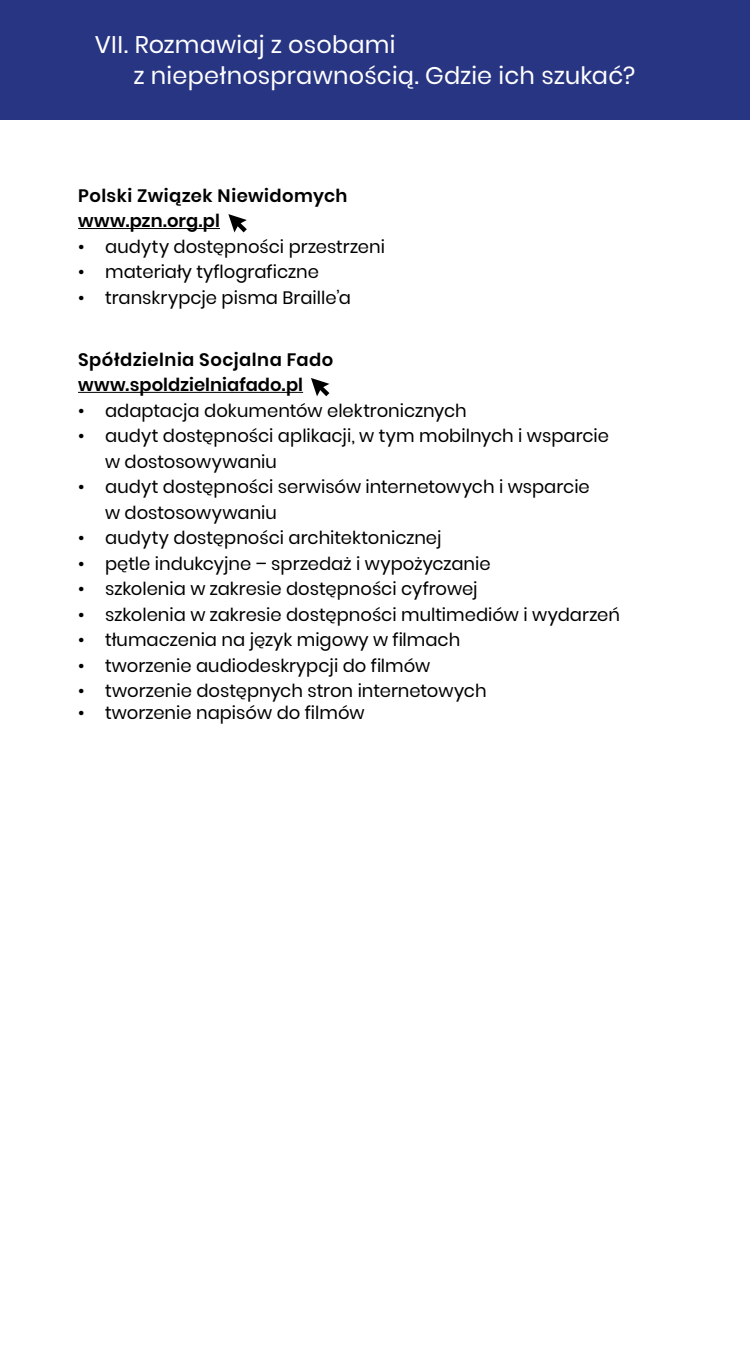
<style>
.page{position:relative;width:750px;height:1350px;background:#fff}
.page>*{position:absolute;margin:0;border:0;box-sizing:border-box;transform-origin:0 0}
.t1{font:24px/31.5px "Poppins";color:#fff}
.t2{font:18px/25.5px "Poppins";color:#000}
.t3{font:600 18px "Poppins";letter-spacing:.345em;color:#000}
.t4{font:18px "Poppins";color:#000}
.s1{font-style:inherit}
</style>
<div class="page">
<div style="left:0;top:1px;width:750px;height:119px;background:#283583"></div>
<hr style="left:78px;top:392px;width:225px;height:1px;background:#000">
<svg style="left:311px;top:378px;width:18px;height:18px"></svg>
<hr style="left:78px;top:228px;width:142px;height:1px;background:#000">
<svg style="left:228px;top:214px;width:19px;height:18px"></svg>
<p class="t1" style="left:134px;top:29px;width:503px;text-indent:-39px">VII. Rozmawiaj z osobami<br>z niepełnosprawnością. Gdzie ich szukać?</p>
<p class="t3" style="left:78px;top:185px;width:271px">Polski Związek Niewidomych</p>
<p class="t3" style="left:78px;top:210px;width:143px">www.pzn.org.pl</p>
<p class="t2" style="left:78px;top:234px;width:308px">• audyty dostępności przestrzeni</p>
<p class="t4" style="left:78px;top:261px;width:242px"><span class="s1">•</span> materiały tyflograficzne</p>
<p class="t2" style="left:78px;top:285px;width:274px">• transkrypcje pisma Braille’a</p>
<p class="t3" style="left:78px;top:349px;width:257px">Spółdzielnia Socjalna Fado</p>
<p class="t3" style="left:78px;top:374px;width:227px">www.spoldzielniafado.pl</p>
<p class="t2" style="left:78px;top:398px;width:390px">• adaptacja dokumentów elektronicznych</p>
<p class="t2" style="left:105px;top:423px;width:506px;text-indent:-27px">• audyt dostępności aplikacji, w tym mobilnych i wsparcie w dostosowywaniu</p>
<p class="t2" style="left:105px;top:474px;width:486px;text-indent:-27px">• audyt dostępności serwisów internetowych i wsparcie w dostosowywaniu</p>
<p class="t2" style="left:78px;top:525px;width:365px">• audyty dostępności architektonicznej</p>
<p class="t2" style="left:78px;top:551px;width:414px">• pętle indukcyjne – sprzedaż i wypożyczanie</p>
<p class="t2" style="left:78px;top:576px;width:401px">• szkolenia w zakresie dostępności cyfrowej</p>
<p class="t2" style="left:78px;top:602px;width:543px">• szkolenia w zakresie dostępności multimediów i wydarzeń</p>
<p class="t2" style="left:78px;top:627px;width:384px">• tłumaczenia na język migowy w filmach</p>
<p class="t2" style="left:78px;top:653px;width:354px">• tworzenie audiodeskrypcji do filmów</p>
<p class="t2" style="left:78px;top:678px;width:410px">• tworzenie dostępnych stron internetowych</p>
<p class="t2" style="left:78px;top:700px;width:288px">• tworzenie napisów do filmów</p>
</div>
